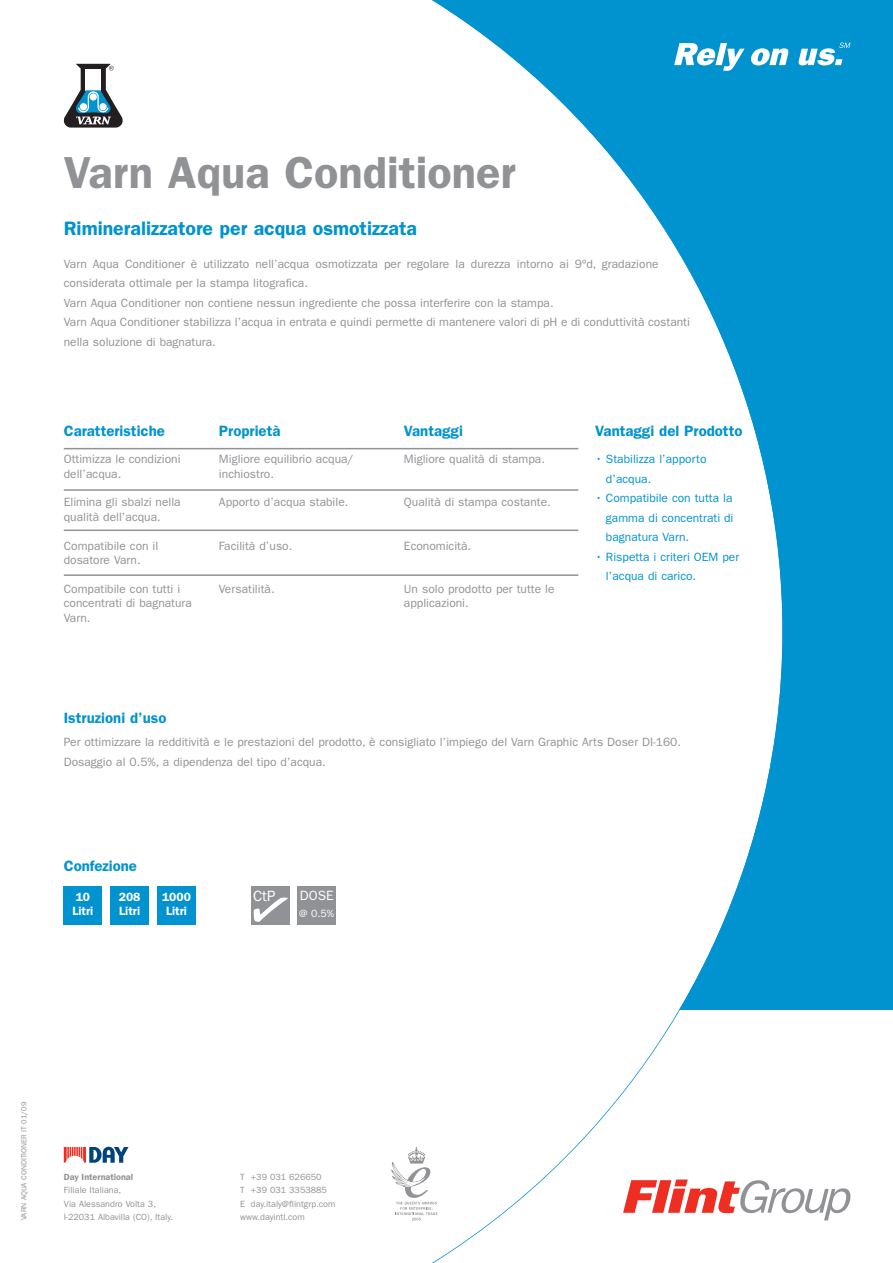
<style>
.page{position:relative;width:893px;height:1263px;background:#fff}
.page>*{position:absolute;margin:0;border:0;box-sizing:border-box;transform-origin:0 0}
.t1{font:600 45px "ITC Franklin Gothic Std";color:#919295}
.t2{font:600 19.5px "ITC Franklin Gothic Std";color:#0093d0}
.t3{font:600 15px "ITC Franklin Gothic Std";color:#0093d0}
.t4{font:15px "ITC Franklin Gothic Std";color:#fff}
.t5{font:13.5px "ITC Franklin Gothic Std";color:#fff}
.t6{font:12px/14.4px "ITC Franklin Gothic Std";color:#919295}
.t7{font:12px/19.5px "ITC Franklin Gothic Std";color:#0093d0}
.t8{font:600 12px/14.4px "ITC Franklin Gothic Std";color:#fff}
.t9{font:10.5px "ITC Franklin Gothic Std";color:#fff}
.t10{font:9px/13.5px "ITC Franklin Gothic Std";color:#919295}
.t11{font:600 9px "ITC Franklin Gothic Std";color:#919295}
.t12{font:7.5px "ITC Franklin Gothic Std";color:#919295}
</style>
<div class="page">
<hr style="left:64px;top:448px;width:514px;height:1px;background:#919295">
<hr style="left:64px;top:489px;width:514px;height:2px;background:#919295">
<hr style="left:64px;top:529px;width:514px;height:2px;background:#919295">
<hr style="left:64px;top:574px;width:514px;height:2px;background:#919295">
<div style="left:111px;top:887px;width:38px;height:38px;background:#0093d0"></div>
<div style="left:64px;top:887px;width:38px;height:38px;background:#0093d0"></div>
<div style="left:157px;top:887px;width:39px;height:38px;background:#0093d0"></div>
<svg style="left:64px;top:1147px;width:65px;height:16px"></svg>
<svg style="left:64px;top:64px;width:59px;height:64px"></svg>
<div style="left:782px;top:0;width:111px;height:1010px;background:#0093d0"></div>
<svg style="left:782px;top:1188px;width:68px;height:32px"></svg>
<svg style="left:411px;top:0;width:371px;height:1263px"></svg>
<svg style="left:674px;top:43px;width:176px;height:28px"></svg>
<svg style="left:391px;top:1147px;width:46px;height:73px"></svg>
<div style="left:251px;top:887px;width:38px;height:38px;background:#919295"></div>
<div style="left:298px;top:887px;width:38px;height:38px;background:#919295"></div>
<svg style="left:253px;top:897px;width:35px;height:25px"></svg>
<h1 class="t1" style="left:64px;top:157px;width:454px">Varn Aqua Conditioner</h1>
<h2 class="t2" style="left:64px;top:221px;width:355px">Rimineralizzatore per acqua osmotizzata</h2>
<p class="t6" style="left:64px;top:255px;width:628px;line-height:19.5px">Varn Aqua Conditioner è utilizzato nell’acqua osmotizzata per regolare la durezza intorno ai 9ºd, gradazione considerata ottimale per la stampa litografica.<br>Varn Aqua Conditioner non contiene nessun ingrediente che possa interferire con la stampa.<br>Varn Aqua Conditioner stabilizza l’acqua in entrata e quindi permette di mantenere valori di pH e di conduttività costanti nella soluzione di bagnatura.</p>
<p class="t3" style="left:64px;top:425px;width:103px">Caratteristiche</p>
<p class="t3" style="left:219px;top:425px;width:63px">Proprietà</p>
<p class="t3" style="left:404px;top:425px;width:60px">Vantaggi</p>
<p class="t6" style="left:64px;top:453px;width:118px">Ottimizza le condizioni dell’acqua.</p>
<p class="t6" style="left:64px;top:496px;width:118px">Elimina gli sbalzi nella qualità dell’acqua.</p>
<p class="t6" style="left:64px;top:539px;width:96px">Compatibile con il dosatore Varn.</p>
<p class="t6" style="left:64px;top:582px;width:130px">Compatibile con tutti i concentrati di bagnatura<br>Varn.</p>
<p class="t6" style="left:219px;top:453px;width:136px">Migliore equilibrio acqua/ inchiostro.</p>
<p class="t6" style="left:219px;top:496px;width:131px">Apporto d’acqua stabile.</p>
<p class="t6" style="left:219px;top:539px;width:75px">Facilità d’uso.</p>
<p class="t6" style="left:219px;top:582px;width:57px">Versatilità.</p>
<p class="t3" style="left:64px;top:712px;width:104px">Istruzioni d’uso</p>
<p class="t6" style="left:404px;top:453px;width:142px">Migliore qualità di stampa.</p>
<p class="t6" style="left:404px;top:496px;width:148px">Qualità di stampa costante.</p>
<p class="t6" style="left:404px;top:539px;width:69px">Economicità.</p>
<p class="t6" style="left:404px;top:582px;width:152px">Un solo prodotto per tutte le applicazioni.</p>
<p class="t3" style="left:595px;top:425px;width:149px">Vantaggi del Prodotto</p>
<p class="t7" style="left:606px;top:450px;width:102px;text-indent:-11px">• Stabilizza l’apporto d’acqua.</p>
<p class="t7" style="left:606px;top:489px;width:129px;text-align:justify;text-indent:-11px">• Compatibile con tutta la gamma di concentrati di bagnatura Varn.</p>
<p class="t7" style="left:606px;top:548px;width:135px;text-indent:-11px">• Rispetta i criteri OEM per l’acqua di carico.</p>
<p class="t6" style="left:64px;top:733px;width:619px;line-height:19.5px">Per ottimizzare la redditività e le prestazioni del prodotto, è consigliato l’impiego del Varn Graphic Arts Doser DI-160.<br>Dosaggio al 0.5%, a dipendenza del tipo d’acqua.</p>
<p class="t3" style="left:64px;top:861px;width:75px">Confezione</p>
<p class="t8" style="left:72px;top:890px;width:22px">10<br>Litri</p>
<p class="t8" style="left:162px;top:890px;width:30px;text-align:center">1000<br>Litri</p>
<p class="t8" style="left:119px;top:890px;width:23px">208<br>Litri</p>
<p class="t4" style="left:253px;top:890px;width:24px">CtP</p>
<p class="t5" style="left:300px;top:891px;width:35px">DOSE</p>
<p class="t9" style="left:299px;top:910px;width:36px">@ 0.5%</p>
<p class="t12" style="left:21px;top:1220px;width:120px;rotate:-90deg">VARN AQUA CONDITIONER IT 01/09</p>
<p class="t11" style="left:64px;top:1174px;width:71px">Day International</p>
<p class="t10" style="left:64px;top:1184px;width:111px">Filiale Italiana,<br>Via Alessandro Volta 3,<br>I-22031 Albavilla (CO), Italy.</p>
<p class="t10" style="left:240px;top:1171px;width:97px">T +39 031 626650<br>T +39 031 3353885<br>E day.italy@flintgrp.com www.dayintl.com</p>
</div>
